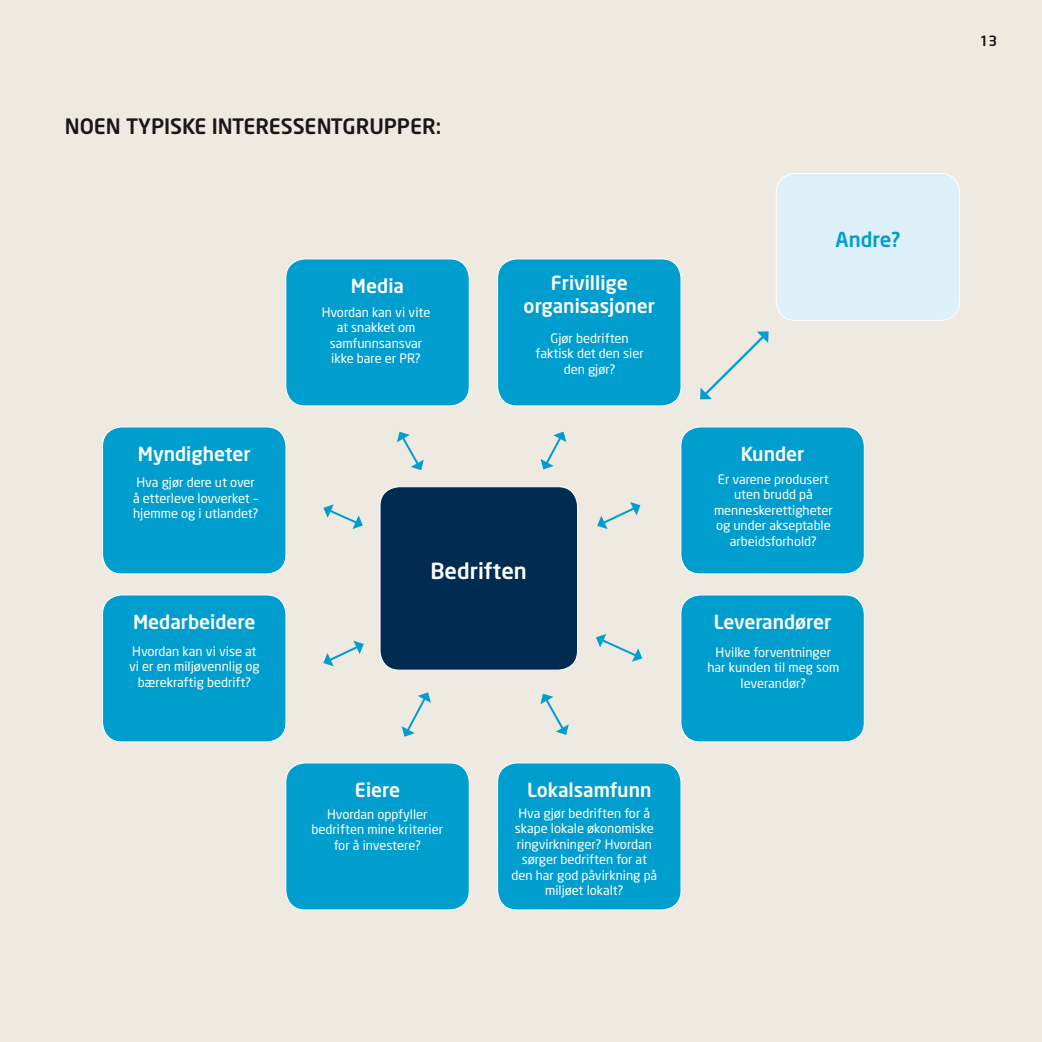
<style>
.page{position:relative;width:1042px;height:1042px;background:#eee9e1}
.page>*{position:absolute;margin:0;border:0;box-sizing:border-box;transform-origin:0 0}
.t1{font:500 21.88px "Neo Sans";color:#fff}
.t2{font:500 21px "Neo Sans";letter-spacing:-.005em;color:#1a171b}
.t3{font:500 20.3px "Neo Sans";color:#009ece}
.t4{font:500 19.25px/23.1px "Neo Sans";color:#fff;text-align:center}
.t5{font:500 14px "Neo Sans";color:#1a171b}
.t6{font:12.95px/15.4px "Neo Sans";color:#fff;text-align:center}
</style>
<div class="page">
<svg style="left:700px;top:331px;width:68px;height:68px"></svg>
<div style="left:498px;top:763px;width:183px;height:147px;background:#009ece;border-radius:19px"></div>
<div style="left:497px;top:762px;width:184px;height:148px;border:1px solid #fff;border-radius:19px"></div>
<div style="left:286px;top:763px;width:183px;height:147px;background:#009ece;border-radius:19px"></div>
<div style="left:285px;top:762px;width:185px;height:148px;border:1px solid #fff;border-radius:19px"></div>
<div style="left:776px;top:173px;width:183px;height:147px;background:#ddeff8;border-radius:19px"></div>
<div style="left:776px;top:173px;width:184px;height:148px;border:1px solid #fff;border-radius:19px"></div>
<div style="left:103px;top:595px;width:183px;height:147px;background:#009ece;border-radius:19px"></div>
<div style="left:102px;top:594px;width:184px;height:148px;border:1px solid #fff;border-radius:19px"></div>
<div style="left:103px;top:427px;width:183px;height:147px;background:#009ece;border-radius:19px"></div>
<div style="left:102px;top:426px;width:184px;height:148px;border:1px solid #fff;border-radius:19px"></div>
<div style="left:286px;top:259px;width:183px;height:147px;background:#009ece;border-radius:19px"></div>
<div style="left:285px;top:258px;width:185px;height:148px;border:1px solid #fff;border-radius:19px"></div>
<div style="left:498px;top:259px;width:183px;height:147px;background:#009ece;border-radius:19px"></div>
<div style="left:497px;top:258px;width:184px;height:148px;border:1px solid #fff;border-radius:19px"></div>
<div style="left:681px;top:595px;width:183px;height:147px;background:#009ece;border-radius:19px"></div>
<div style="left:680px;top:594px;width:185px;height:148px;border:1px solid #fff;border-radius:19px"></div>
<div style="left:681px;top:427px;width:183px;height:147px;background:#009ece;border-radius:19px"></div>
<div style="left:680px;top:426px;width:185px;height:148px;border:1px solid #fff;border-radius:19px"></div>
<div style="left:380px;top:487px;width:197px;height:183px;background:#002c52;border-radius:19px"></div>
<div style="left:379px;top:486px;width:199px;height:184px;border:1px solid #fff;border-radius:19px"></div>
<svg style="left:540px;top:432px;width:26px;height:37px"></svg>
<svg style="left:397px;top:432px;width:27px;height:38px"></svg>
<svg style="left:402px;top:692px;width:29px;height:45px"></svg>
<svg style="left:540px;top:693px;width:29px;height:42px"></svg>
<svg style="left:323px;top:504px;width:40px;height:25px"></svg>
<svg style="left:323px;top:641px;width:41px;height:25px"></svg>
<svg style="left:596px;top:634px;width:46px;height:28px"></svg>
<svg style="left:597px;top:502px;width:43px;height:27px"></svg>
<h2 class="t2" style="left:65px;top:113px;width:378px">NOEN TYPISKE INTERESSENTGRUPPER:</h2>
<h3 class="t4" style="left:138px;top:442px;width:114px">Myndigheter</h3>
<p class="t6" style="left:133px;top:475px;width:127px;text-align:left">Hva gjør dere ut over å etterleve lovverket – hjemme og i utlandet?</p>
<h3 class="t4" style="left:351px;top:274px;width:55px">Media</h3>
<p class="t6" style="left:322px;top:304px;width:110px">Hvordan kan vi vite at snakket om samfunnsansvar ikke bare er PR?</p>
<h3 class="t4" style="left:523px;top:271px;width:133px">Frivillige organisasjoner</h3>
<p class="t6" style="left:535px;top:330px;width:110px">Gjør bedriften faktisk det den sier den gjør?</p>
<h3 class="t4" style="left:133px;top:610px;width:124px">Medarbeidere</h3>
<p class="t6" style="left:129px;top:643px;width:132px">Hvordan kan vi vise at vi er en miljøvennlig og bærekraftig bedrift?</p>
<h1 class="t1" style="left:430px;top:557px;width:98px">Bedriften</h1>
<h3 class="t4" style="left:355px;top:778px;width:47px">Eiere</h3>
<p class="t6" style="left:312px;top:806px;width:133px">Hvordan oppfyller bedriften mine kriterier for å investere?</p>
<h3 class="t4" style="left:527px;top:778px;width:126px">Lokalsamfunn</h3>
<p class="t6" style="left:511px;top:805px;width:147px">Hva gjør bedriften for å skape lokale økonomiske ringvirkninger? Hvordan sørger bedriften for at den har god påvirkning på miljøet lokalt?</p>
<h3 class="t3" style="left:835px;top:226px;width:66px">Andre?</h3>
<h3 class="t4" style="left:741px;top:442px;width:65px">Kunder</h3>
<p class="t6" style="left:714px;top:471px;width:120px">Er varene produsert uten brudd på menneskerettigheter og under akseptable arbeidsforhold?</p>
<h3 class="t4" style="left:714px;top:610px;width:119px">Leverandører</h3>
<p class="t6" style="left:707px;top:644px;width:133px">Hvilke forventninger har kunden til meg som leverandør?</p>
<p class="t5" style="left:979px;top:32px;width:19px">13</p>
</div>
